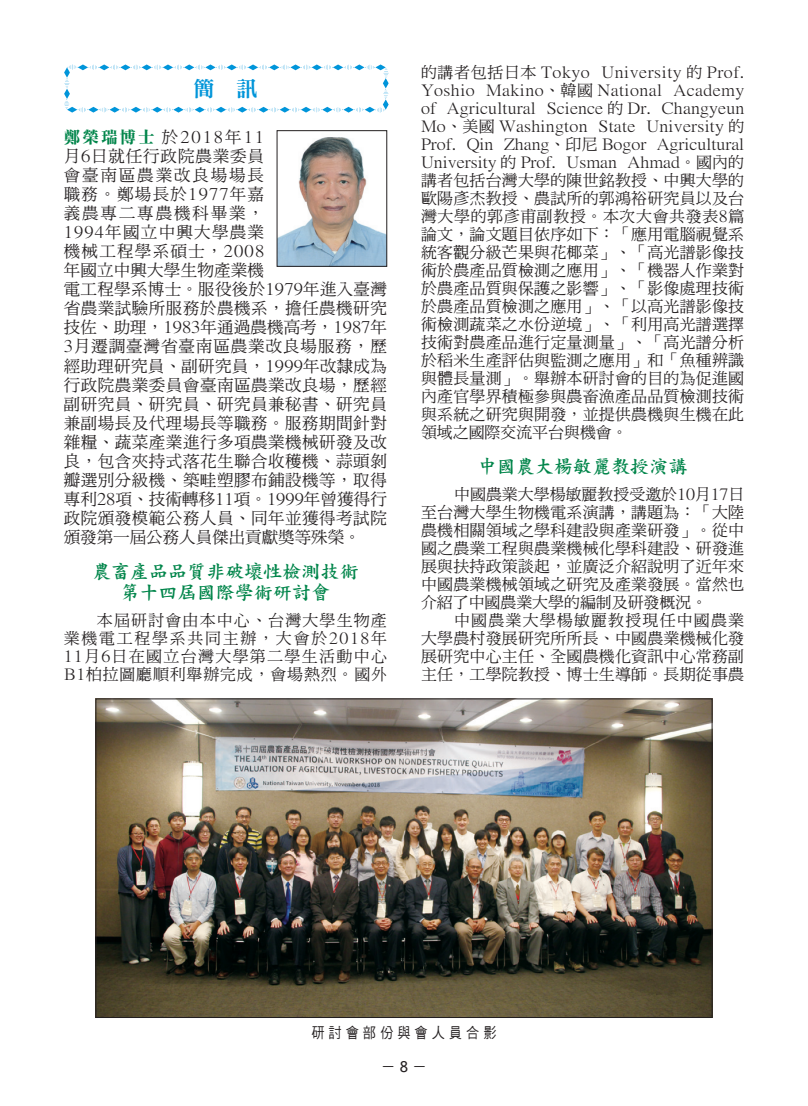
<style>
.page{position:relative;width:808px;height:1106px;background:#fff}
.page>*{position:absolute;margin:0;border:0;box-sizing:border-box;transform-origin:0 0}
.簡訊{font:21.3px "DFN Ming XB HK BF";color:#0095d9}
.一{font:19.05px/21px "DF Kai Shu W7 HKP BF";color:#00854a;text-align:center}
.內文-12{font:16.5px/19px "DF Ming Md HKP BF";letter-spacing:.03em;color:#231f20}
.內文-12-2{font:15.9px/18px "DF Ming Md HKP BF";letter-spacing:.015em;color:#231f20;text-align:justify}
.t1{font:15px "DF Hei Md HK BF";color:#231f20}
.圖說new{font:14.7px "DF Hei Md HKP BF";letter-spacing:.3em;color:#231f20;scale:.9 1}
.s1{font-family:"DF Li Song Bd HK BF";color:#00854a}
.s2{font-family:"Microsoft Sans Serif"}
</style>
<div class="page">
<svg style="left:64px;top:64px;width:325px;height:49px"></svg>
<img style="left:279px;top:137px;width:106px;height:127px">
<div style="left:277px;top:130px;width:110px;height:136px;border:1px solid #231f20"></div>
<img style="left:98px;top:700px;width:612px;height:315px">
<p class="簡訊" style="left:193px;top:78px;width:65px">簡 訊</p>
<p class="內文-12" style="left:64px;top:128px;width:325px"><span class="s1">鄭榮瑞博士</span>於2018年11<br>月6日就任行政院農業委員<br>會臺南區農業改良場場長<br>職務。鄭場長於1977年嘉<br>義農專二專農機科畢業，<br>1994年國立中興大學農業<br>機械工程學系碩士，2008<br>年國立中興大學生物產業機<br>電工程學系博士。服役後於1979年進入臺灣省農業試驗所服務於農機系，擔任農機研究技佐、助理，1983年通過農機高考，1987年<br>3月遷調臺灣省臺南區農業改良場服務，歷經助理研究員、副研究員，1999年改隸成為行政院農業委員會臺南區農業改良場，歷經副研究員、研究員、研究員兼秘書、研究員兼副場長及代理場長等職務。服務期間針對雜糧、蔬菜產業進行多項農業機械研發及改良，包含夾持式落花生聯合收穫機、蒜頭剝瓣選別分級機、築畦塑膠布鋪設機等，取得專利28項、技術轉移11項。1999年曾獲得行政院頒發模範公務人員、同年並獲得考試院頒發第一屆公務人員傑出貢獻獎等殊榮。</p>
<p class="一" style="left:92px;top:560px;width:268px">農畜產品品質非破壞性檢測技術第十四屆國際學術研討會</p>
<p class="內文-12-2" style="left:64px;top:611px;width:325px;text-indent:33px">本屆研討會由本中心、台灣大學生物產業機電工程學系共同主辦，大會於2018年11月6日在國立台灣大學第二學生活動中心B1柏拉圖廳順利舉辦完成，會場熱烈。國外</p>
<p class="內文-12-2" style="left:421px;top:63px;width:325px">的講者包括日本 Tokyo University 的 Prof.<br>Yoshio Makino、韓國 National Academy of Agricultural Science 的 Dr. Changyeun Mo、美國 Washington State University 的Prof. Qin Zhang、印尼 Bogor Agricultural University 的 Prof. Usman Ahmad。國內的講者包括台灣大學的陳世銘教授、中興大學的歐陽彥杰教授、農試所的郭鴻裕研究員以及台灣大學的郭彥甫副教授。本次大會共發表8篇論文，論文題目依序如下：「應用電腦視覺系統客觀分級芒果與花椰菜」、「高光譜影像技術於農產品質檢測之應用」、「機器人作業對於農產品質與保護之影響」、「影像處理技術於農產品質檢測之應用」、「以高光譜影像技術檢測蔬菜之水份逆境」、「利用高光譜選擇技術對農產品進行定量測量」、「高光譜分析於稻米生產評估與監測之應用」和「魚種辨識與體長量測」。舉辦本研討會的目的為促進國內產官學界積極參與農畜漁產品品質檢測技術與系統之研究與開發，並提供農機與生機在此領域之國際交流平台與機會。</p>
<p class="一" style="left:478px;top:456px;width:211px">中國農大楊敏麗教授演講</p>
<p class="內文-12-2" style="left:421px;top:486px;width:325px;text-indent:33px">中國農業大學楊敏麗教授受邀於10月17日至台灣大學生物機電系演講，講題為：「大陸農機相關領域之學科建設與產業研發」。從中國之農業工程與農業機械化學科建設、研發進展與扶持政策談起，並廣泛介紹說明了近年來中國農業機械領域之研究及產業發展。當然也介紹了中國農業大學的編制及研發概況。</p>
<p class="內文-12-2" style="left:421px;top:612px;width:325px;text-indent:33px">中國農業大學楊敏麗教授現任中國農業大學農村發展研究所所長、中國農業機械化發展研究中心主任、全國農機化資訊中心常務副主任，工學院教授、博士生導師。長期從事農</p>
<p class="圖說new" style="left:311px;top:1025px;width:207px">研討會部份與會人員合影</p>
<p class="t1" style="left:381px;top:1059px;width:48px">－ <span class="s2">8</span> －</p>
</div>
